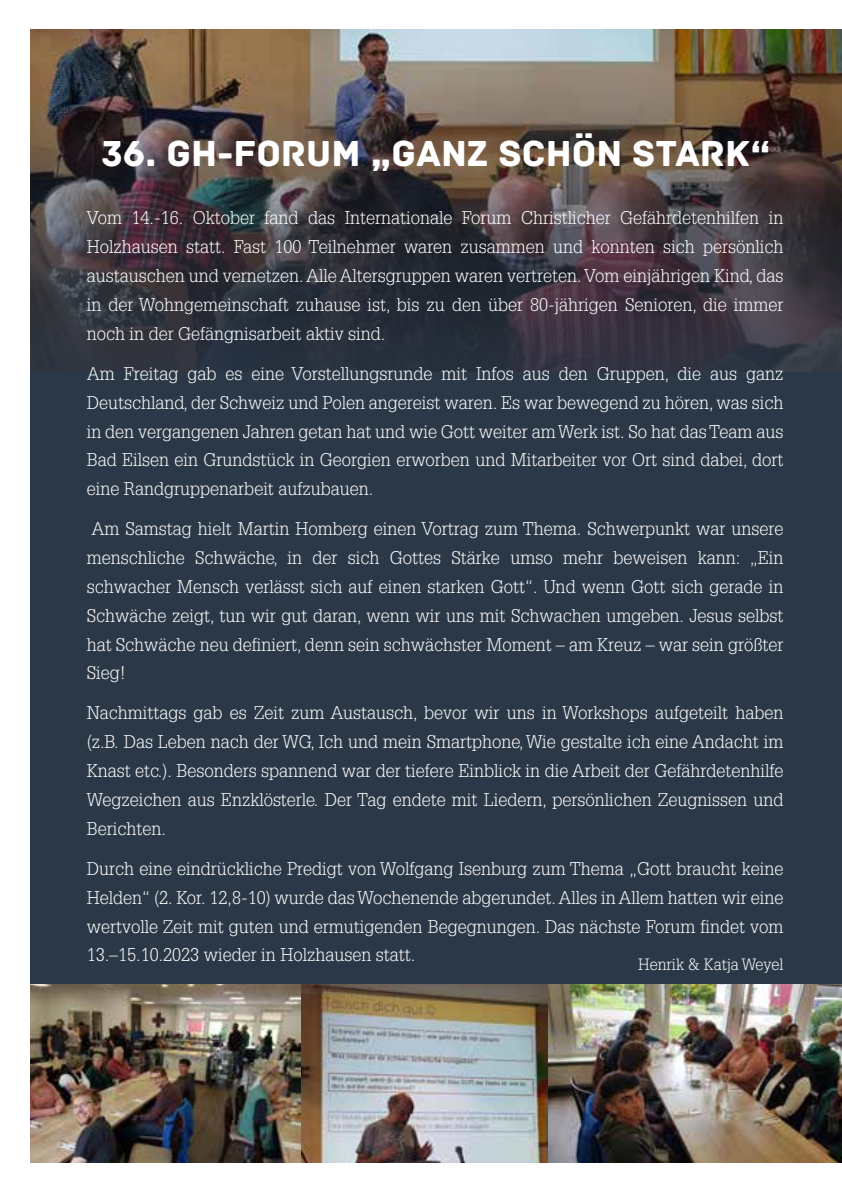
<style>
.page{position:relative;width:842px;height:1191px;background:#fff}
.page>*{position:absolute;margin:0;border:0;box-sizing:border-box;transform-origin:0 0}
.t1{font:38px "Archive";color:#fff}
.t2{font:300 18px/28.8px "Glypha";color:#fff;text-align:justify}
.t3{font:300 16px "Glypha";color:#fff}
</style>
<div class="page">
<div style="left:30px;top:30px;width:812px;height:1132px;background:#2b3847"></div>
<img style="left:30px;top:30px;width:812px;height:342px">
<img style="left:30px;top:984px;width:812px;height:178px">
<h1 class="t1" style="left:102px;top:131px;width:671px">36. GH-FORUM „GANZ SCHÖN STARK“</h1>
<p class="t2" style="left:87px;top:204px;width:698px">Vom 14.-16. Oktober fand das Internationale Forum Christlicher Gefährdetenhilfen in Holzhausen statt. Fast 100 Teilnehmer waren zusammen und konnten sich persönlich austauschen und vernetzen. Alle Altersgruppen waren vertreten. Vom einjährigen Kind, das in der Wohngemeinschaft zuhause ist, bis zu den über 80-jährigen Senioren, die immer noch in der Gefängnisarbeit aktiv sind.</p>
<p class="t2" style="left:87px;top:359px;width:698px">Am Freitag gab es eine Vorstellungsrunde mit Infos aus den Gruppen, die aus ganz Deutschland, der Schweiz und Polen angereist waren. Es war bewegend zu hören, was sich in den vergangenen Jahren getan hat und wie Gott weiter am Werk ist. So hat das Team aus Bad Eilsen ein Grundstück in Georgien erworben und Mitarbeiter vor Ort sind dabei, dort eine Randgruppenarbeit aufzubauen.</p>
<p class="t2" style="left:87px;top:515px;width:698px">Am Samstag hielt Martin Homberg einen Vortrag zum Thema. Schwerpunkt war unsere menschliche Schwäche, in der sich Gottes Stärke umso mehr beweisen kann: „Ein schwacher Mensch verlässt sich auf einen starken Gott“. Und wenn Gott sich gerade in Schwäche zeigt, tun wir gut daran, wenn wir uns mit Schwachen umgeben. Jesus selbst hat Schwäche neu definiert, denn sein schwächster Moment – am Kreuz – war sein größter Sieg!</p>
<p class="t2" style="left:87px;top:699px;width:698px">Nachmittags gab es Zeit zum Austausch, bevor wir uns in Workshops aufgeteilt haben (z.B. Das Leben nach der WG, Ich und mein Smartphone, Wie gestalte ich eine Andacht im Knast etc.). Besonders spannend war der tiefere Einblick in die Arbeit der Gefährdetenhilfe Wegzeichen aus Enzklösterle. Der Tag endete mit Liedern, persönlichen Zeugnissen und Berichten.</p>
<p class="t2" style="left:87px;top:854px;width:698px">Durch eine eindrückliche Predigt von Wolfgang Isenburg zum Thema „Gott braucht keine Helden“ (2. Kor. 12,8-10) wurde das Wochenende abgerundet. Alles in Allem hatten wir eine wertvolle Zeit mit guten und ermutigenden Begegnungen. Das nächste Forum findet vom 13.–15.10.2023 wieder in Holzhausen statt.</p>
<p class="t3" style="left:638px;top:954px;width:147px">Henrik &amp; Katja Weyel</p>
</div>
